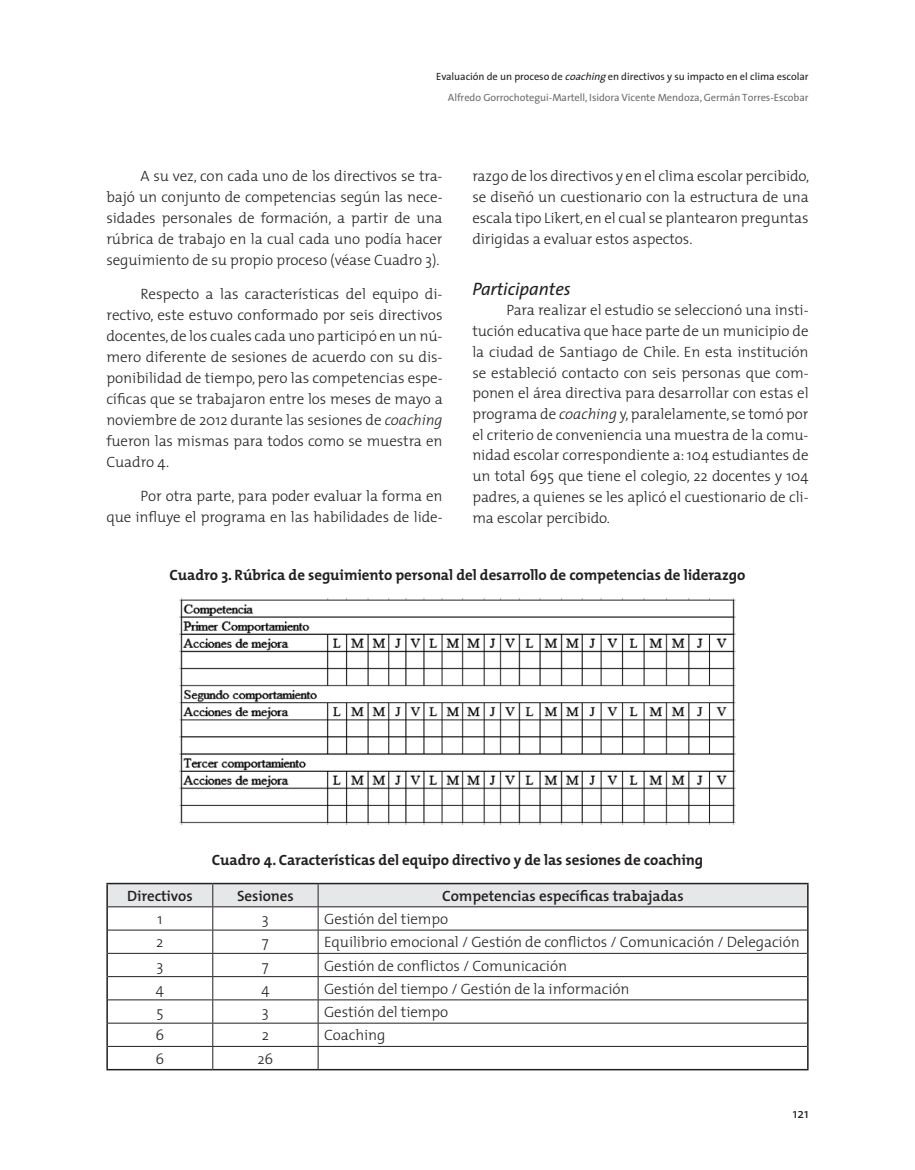
<style>
.page{position:relative;width:915px;height:1170px;background:#fff}
.page>*{position:absolute;margin:0;border:0;box-sizing:border-box;transform-origin:0 0}
.t1{font:italic 18px "The Sans";letter-spacing:-.005em;color:#231f20}
.t2{font:300 15px/21px "The Mix";letter-spacing:-.005em;color:#231f20;text-align:justify}
.t3{font:700 15px "The Mix";letter-spacing:-.005em;color:#231f20}
.t4{font:600 15px "The Mix";letter-spacing:-.005em;color:#231f20}
.t5{font:13.5px "The Sans";color:#231f20}
.t6{font:10.5px/21px "The Sans";letter-spacing:-.005em;color:#6c6d70;text-align:right}
.s1{color:#231f20}
.s2{font-style:italic;color:#231f20}
.s3{font-style:italic}
</style>
<div class="page">
<img style="left:179px;top:598px;width:556px;height:226px">
<hr style="left:106px;top:882px;width:107px;height:2px;background:#231f20">
<hr style="left:106px;top:884px;width:2px;height:22px;background:#231f20">
<hr style="left:213px;top:882px;width:105px;height:2px;background:#231f20">
<hr style="left:318px;top:882px;width:490px;height:2px;background:#231f20">
<hr style="left:806px;top:884px;width:2px;height:22px;background:#231f20">
<hr style="left:106px;top:906px;width:2px;height:24px;background:#231f20">
<hr style="left:806px;top:906px;width:2px;height:24px;background:#231f20">
<hr style="left:106px;top:930px;width:2px;height:23px;background:#231f20">
<hr style="left:806px;top:930px;width:2px;height:23px;background:#231f20">
<hr style="left:106px;top:953px;width:2px;height:23px;background:#231f20">
<hr style="left:806px;top:953px;width:2px;height:23px;background:#231f20">
<hr style="left:106px;top:976px;width:2px;height:23px;background:#231f20">
<hr style="left:806px;top:976px;width:2px;height:23px;background:#231f20">
<hr style="left:106px;top:999px;width:2px;height:24px;background:#231f20">
<hr style="left:806px;top:999px;width:2px;height:24px;background:#231f20">
<hr style="left:106px;top:1023px;width:2px;height:23px;background:#231f20">
<hr style="left:806px;top:1023px;width:2px;height:23px;background:#231f20">
<hr style="left:106px;top:1046px;width:2px;height:22px;background:#231f20">
<hr style="left:806px;top:1046px;width:2px;height:22px;background:#231f20">
<hr style="left:106px;top:1068px;width:107px;height:2px;background:#231f20">
<hr style="left:213px;top:1068px;width:105px;height:2px;background:#231f20">
<hr style="left:318px;top:1068px;width:490px;height:2px;background:#231f20">
<svg style="left:107px;top:883px;width:700px;height:185px"></svg>
<p class="t6" style="left:436px;top:65px;width:374px"><span class="s1">Evaluación de un proceso de</span> <span class="s2">coaching</span><span class="s1">en directivos y su impacto en el clima escolar<br></span>Alfredo Gorrochotegui-Martell, Isidora Vicente Mendoza, Germán Torres-Escobar</p>
<p class="t2" style="left:106px;top:165px;width:337px;text-indent:34px">A su vez, con cada uno de los directivos se tra&shy;bajó un conjunto de competencias según las nece&shy;sidades personales de formación, a partir de una rúbrica de trabajo en la cual cada uno podía hacer seguimiento de su propio proceso (véase Cuadro 3).</p>
<p class="t2" style="left:106px;top:283px;width:337px;text-indent:34px">Respecto a las características del equipo di&shy;rectivo, este estuvo conformado por seis directivos docentes, de los cuales cada uno participó en un nú&shy;mero diferente de sesiones de acuerdo con su dis&shy;ponibilidad de tiempo, pero las competencias espe&shy;cíficas que se trabajaron entre los meses de mayo a noviembre de 2012 durante las sesiones de <span class="s3">coaching </span>fueron las mismas para todos como se muestra en Cuadro 4.</p>
<p class="t2" style="left:106px;top:485px;width:337px;text-align:right">Por otra parte, para poder evaluar la forma en<br>que influye el programa en las habilidades de lide-</p>
<p class="t2" style="left:472px;top:165px;width:338px">razgo de los directivos y en el clima escolar percibido, se diseñó un cuestionario con la estructura de una escala tipo Likert, en el cual se plantearon preguntas dirigidas a evaluar estos aspectos.</p>
<p class="t1" style="left:472px;top:274px;width:100px">Participantes</p>
<p class="t2" style="left:472px;top:299px;width:337px;text-indent:34px">Para realizar el estudio se seleccionó una insti&shy;tución educativa que hace parte de un municipio de la ciudad de Santiago de Chile. En esta institución se estableció contacto con seis personas que com&shy;ponen el área directiva para desarrollar con estas el programa de <span class="s3">coaching</span> y, paralelamente, se tomó por el criterio de conveniencia una muestra de la comu&shy;nidad escolar correspondiente a: 104 estudiantes de un total 695 que tiene el colegio, 22 docentes y 104 padres, a quienes se les aplicó el cuestionario de cli&shy;ma escolar percibido.</p>
<p class="t3" style="left:169px;top:562px;width:577px">Cuadro 3. Rúbrica de seguimiento personal del desarrollo de competencias de liderazgo</p>
<p class="t3" style="left:212px;top:846px;width:492px">Cuadro 4. Características del equipo directivo y de las sesiones de coaching</p>
<p class="t4" style="left:127px;top:883px;width:67px">Directivos</p>
<p class="t4" style="left:237px;top:883px;width:58px">Sesiones</p>
<p class="t4" style="left:442px;top:883px;width:243px">Competencias específicas trabajadas</p>
<p class="t2" style="left:157px;top:907px;width:7px">1</p>
<p class="t2" style="left:262px;top:907px;width:8px">3</p>
<p class="t2" style="left:324px;top:907px;width:126px">Gestión del tiempo</p>
<p class="t2" style="left:156px;top:931px;width:9px">2</p>
<p class="t2" style="left:262px;top:931px;width:8px">7</p>
<p class="t2" style="left:324px;top:931px;width:477px">Equilibrio emocional / Gestión de conflictos / Comunicación / Delegación</p>
<p class="t2" style="left:156px;top:954px;width:8px">3</p>
<p class="t2" style="left:262px;top:954px;width:8px">7</p>
<p class="t2" style="left:324px;top:954px;width:244px">Gestión de conflictos / Comunicación</p>
<p class="t2" style="left:156px;top:977px;width:10px">4</p>
<p class="t2" style="left:261px;top:977px;width:10px">4</p>
<p class="t2" style="left:324px;top:977px;width:307px">Gestión del tiempo / Gestión de la información</p>
<p class="t2" style="left:156px;top:1000px;width:9px">5</p>
<p class="t2" style="left:262px;top:1000px;width:8px">3</p>
<p class="t2" style="left:324px;top:1000px;width:126px">Gestión del tiempo</p>
<p class="t2" style="left:155px;top:1024px;width:10px">6</p>
<p class="t2" style="left:262px;top:1024px;width:9px">2</p>
<p class="t2" style="left:324px;top:1024px;width:63px">Coaching</p>
<p class="t2" style="left:155px;top:1047px;width:10px">6</p>
<p class="t2" style="left:257px;top:1047px;width:17px">26</p>
<p class="t5" style="left:792px;top:1102px;width:17px">121</p>
</div>
